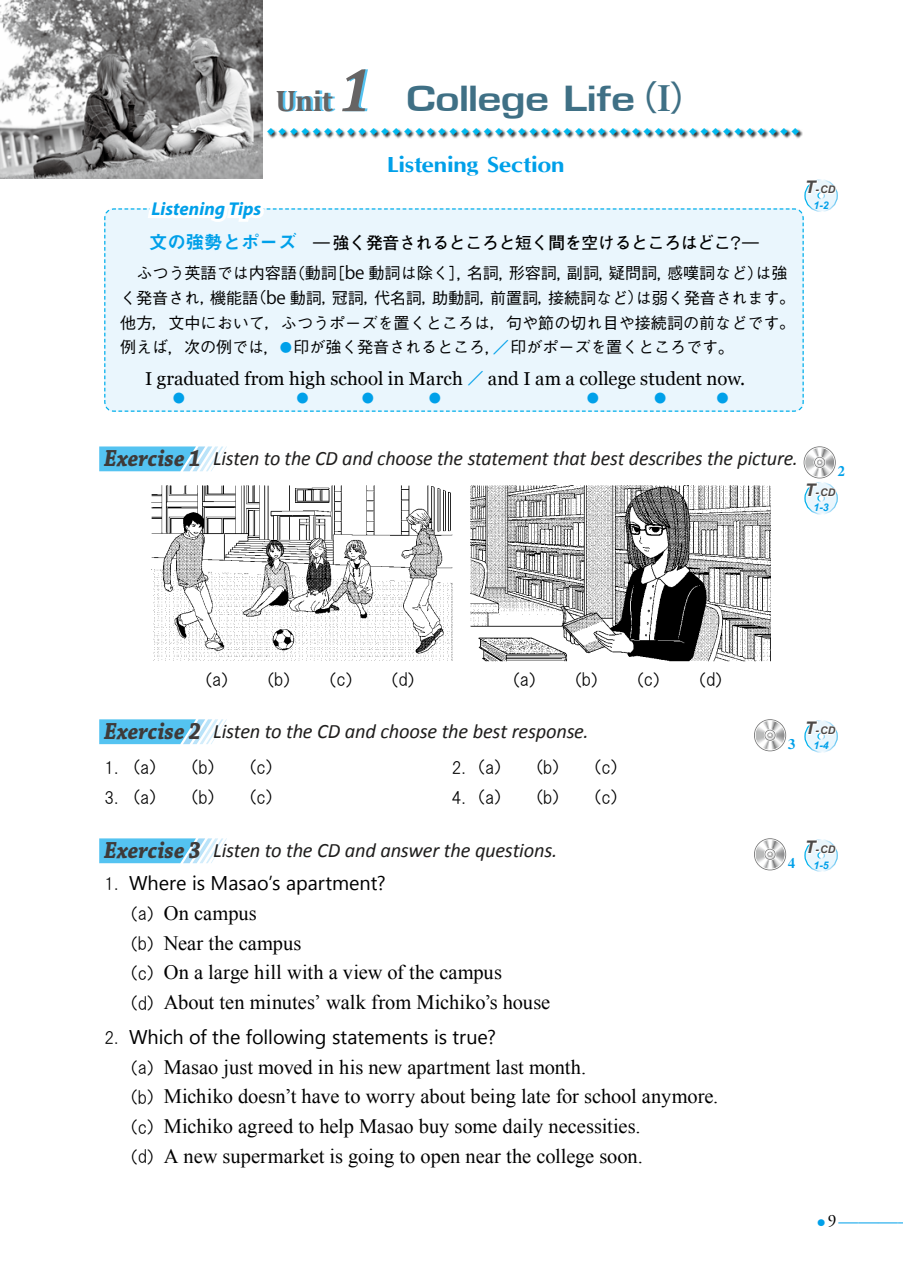
<style>
.page{position:relative;width:903px;height:1275px;background:#fff}
.page>*{position:absolute;margin:0;border:0;box-sizing:border-box;transform-origin:0 0}
.t1{font:700 37.62px "Eurose";letter-spacing:-.02em;color:#3f7085;scale:1.05 1}
.t2{font:700 29.75px "Cambria";color:#54c3f1}
.t3{font:24.85px "Georgia";color:#00a0e9}
.t4{font:700 22.4px "Optane";letter-spacing:-.015em;color:#00a0e9;scale:1.11 1}
.t5{font:20.47px/29.8px "Times New Roman";color:#000}
.t6{font:italic 20.47px "Calibri";letter-spacing:-.015em;color:#1f1e1d}
.t7{font:19.78px "Segoe UI";color:#000}
.t8{font:19.78px "Adobe Garamond Pro";color:#00a0e9}
.t9{font:18.55px "Georgia";color:#000}
.t10{font:italic 700 18.55px "Myriad Pro";color:#00a0e9}
.t11{font:17.85px "HGP Gothic M";color:#000;scale:1.05 1}
.t12{font:16.8px "DF Maru Gothic Md WING RKSJ H";color:#000;scale:1.05 1}
.t13{font:700 16.8px "Futo Go B101 Pro";letter-spacing:-.01em;color:#000}
.t14{font:500 16.1px/24.8px "Gothic BBB Pro";letter-spacing:-.01em;color:#000;text-align:justify}
.t15{font:13.65px "DF Lei Ga So W9 WIN RKSJ H";color:#00a0e9}
.t16{font:500 11.72px "Gothic BBB Pro";color:#00b9ef;scale:1.05 1}
.t17{font:italic 700 10.5px/15.2px "Arial";color:#4c4948;text-align:center}
.s1{font-style:italic;font-size:61.95px;color:#666464}
.s2{font-family:"Meiryo";font-weight:400;font-size:35.35px}
.s3{font-family:"Midashi Min Pro MA31";font-weight:400;font-size:35.35px}
.s4{font-family:"Midashi Go Pro MB31";font-weight:400;font-size:18.55px;color:#00a0e9}
.s5{font-family:"DF Maru Gothic Bd WING RKSJ H";font-weight:400}
.s6{font-family:"DF Maru Gothic Md WING RKSJ H";font-weight:400}
.s7{font-family:"Koz Go Pro";font-weight:400;font-size:17.32px}
.s8{font-size:12.42px;color:#00a0e9}
.s9{font-family:"DF Maru Gothic Md WING RKSJ H";font-weight:400;color:#00a0e9}
.s10{font-family:"DF Maru Gothic Md WING RKSJ H";font-size:16.1px;color:#00a0e9}
.s11{font-size:17.32px}
.s12{color:#00a0e9}
.s13{font-family:"Chaparral Pro";font-weight:700;font-size:24.5px;color:#3e3a39}
.s14{font-family:"HGP Gothic M";font-size:17.85px}
.s15{font-size:16.8px}
.s16{font-family:"DF Maru Gothic Md WING RKSJ H";font-size:16.8px}
.s17{font-family:"HGP Gothic M";font-size:16.8px}
.s18{font-size:24.85px}
.s19{font-size:17.32px;color:#000}
</style>
<div class="page">
<div style="left:267px;top:128px;width:536px;height:11px;background:#000;opacity:.8"></div>
<img style="left:0;top:0;width:263px;height:179px">
<div style="left:104px;top:208px;width:700px;height:204px;background:#eaf6fd"></div>
<svg style="left:117px;top:140px;width:672px;height:142px"></svg>
<svg style="left:99px;top:719px;width:128px;height:25px"></svg>
<svg style="left:754px;top:719px;width:32px;height:32px"></svg>
<div style="left:805px;top:721px;width:32px;height:31px;background:#eaf6fd;border-radius:50%"></div>
<div style="left:804px;top:720px;width:34px;height:33px;border:1px solid #fff;border-radius:50%"></div>
<div style="left:817px;top:733px;width:8px;height:7px;border:1px solid #fff;border-radius:50%"></div>
<svg style="left:805px;top:720px;width:32px;height:19px"></svg>
<svg style="left:99px;top:446px;width:128px;height:25px"></svg>
<div style="left:805px;top:482px;width:32px;height:32px;background:#eaf6fd;border-radius:50%"></div>
<div style="left:804px;top:482px;width:34px;height:33px;border:1px solid #fff;border-radius:50%"></div>
<div style="left:817px;top:495px;width:8px;height:7px;border:1px solid #fff;border-radius:50%"></div>
<svg style="left:803px;top:446px;width:34px;height:55px"></svg>
<svg style="left:99px;top:838px;width:128px;height:25px"></svg>
<svg style="left:754px;top:838px;width:32px;height:33px"></svg>
<div style="left:805px;top:840px;width:32px;height:31px;background:#eaf6fd;border-radius:50%"></div>
<div style="left:804px;top:839px;width:34px;height:33px;border:1px solid #fff;border-radius:50%"></div>
<div style="left:817px;top:852px;width:8px;height:7px;border:1px solid #fff;border-radius:50%"></div>
<svg style="left:805px;top:839px;width:32px;height:19px"></svg>
<div style="left:805px;top:180px;width:32px;height:31px;background:#eaf6fd;border-radius:50%"></div>
<div style="left:804px;top:179px;width:34px;height:33px;border:1px solid #fff;border-radius:50%"></div>
<svg style="left:805px;top:180px;width:32px;height:19px"></svg>
<img style="left:151px;top:485px;width:620px;height:177px">
<h2 class="t2" style="left:278px;top:80px;width:94px">Unit <span class="s1">1</span></h2>
<h1 class="t1" style="left:406px;top:78px;width:287px">College Life<span class="s2">（</span><span class="s3">I</span><span class="s2">）</span></h1>
<p class="t16" style="left:265px;top:122px;width:513px">❖❖❖❖❖❖❖❖❖❖❖❖❖❖❖❖❖❖❖❖❖❖❖❖❖❖❖❖❖❖❖❖❖❖❖❖❖❖❖❖❖❖❖❖❖❖❖</p>
<p class="t4" style="left:387px;top:151px;width:162px">Listening Section</p>
<p class="t10" style="left:151px;top:196px;width:111px">Listening Tips</p>
<p class="t13" style="left:149px;top:229px;width:611px"><span class="s4">文の強勢とポーズ</span> <span class="s5">―</span> 強く発音されるところと短く間を空けるところはどこ<span class="s5">？―</span></p>
<p class="t14" style="left:120px;top:258px;width:669px;text-indent:16px">ふつう英語では内容語<span class="s6">（</span>動詞<span class="s6">［</span><span class="s7">be</span> 動詞は除く<span class="s6">］，</span>名詞<span class="s6">，</span>形容詞<span class="s6">，</span>副詞<span class="s6">，</span>疑問詞<span class="s6">，</span>感嘆詞など<span class="s6">）</span>は強く発音され<span class="s6">，</span>機能語<span class="s6">（</span><span class="s7">be</span> 動詞<span class="s6">，</span>冠詞<span class="s6">，</span>代名詞<span class="s6">，</span>助動詞<span class="s6">，</span>前置詞<span class="s6">，</span>接続詞など<span class="s6">）</span>は弱く発音されます<span class="s6">。</span>他方<span class="s6">，</span>文中において<span class="s6">，</span>ふつうポーズを置くところは<span class="s6">，</span>句や節の切れ目や接続詞の前などです<span class="s6">。</span>例えば<span class="s6">，</span>次の例では<span class="s6">，</span> <span class="s8">◦</span>印が強く発音されるところ<span class="s6">，</span><span class="s9">／</span>印がポーズを置くところです<span class="s6">。</span></p>
<p class="t9" style="left:145px;top:367px;width:601px">I graduated from high school in March <span class="s10">／</span> and I am a college student now.</p>
<p class="t3" style="left:171px;top:381px;width:16px">●</p>
<p class="t3" style="left:295px;top:381px;width:16px">●</p>
<p class="t3" style="left:360px;top:381px;width:16px">●</p>
<p class="t3" style="left:427px;top:381px;width:16px">●</p>
<p class="t3" style="left:585px;top:381px;width:16px">●</p>
<p class="t3" style="left:653px;top:381px;width:16px">●</p>
<p class="t3" style="left:715px;top:381px;width:16px">●</p>
<p class="t17" style="left:805px;top:182px;width:32px"><span class="s11">T</span>- CD<br><span class="s12">1-2</span></p>
<p class="t6" style="left:104px;top:445px;width:695px"><span class="s13">Exercise 1</span> Listen to the CD and choose the statement that best describes the picture.</p>
<p class="t15" style="left:838px;top:465px;width:8px">2</p>
<p class="t17" style="left:805px;top:485px;width:32px"><span class="s11">T</span>- CD<br><span class="s12">1-3</span></p>
<p class="t12" style="left:203px;top:671px;width:27px">（<span class="s14">a</span>）</p>
<p class="t12" style="left:265px;top:671px;width:27px">（<span class="s14">b</span>）</p>
<p class="t12" style="left:328px;top:671px;width:27px">（<span class="s14">c</span>）</p>
<p class="t12" style="left:390px;top:671px;width:27px">（<span class="s14">d</span>）</p>
<p class="t12" style="left:511px;top:671px;width:27px">（<span class="s14">a</span>）</p>
<p class="t12" style="left:573px;top:671px;width:27px">（<span class="s14">b</span>）</p>
<p class="t12" style="left:635px;top:671px;width:27px">（<span class="s14">c</span>）</p>
<p class="t12" style="left:697px;top:671px;width:27px">（<span class="s14">d</span>）</p>
<p class="t6" style="left:104px;top:717px;width:486px"><span class="s13">Exercise 2</span> Listen to the CD and choose the best response.</p>
<p class="t11" style="left:104px;top:758px;width:53px"><span class="s15">1</span>. <span class="s16">（</span>a<span class="s16">）</span></p>
<p class="t12" style="left:190px;top:759px;width:27px">（<span class="s14">b</span>）</p>
<p class="t12" style="left:248px;top:759px;width:27px">（<span class="s14">c</span>）</p>
<p class="t11" style="left:451px;top:758px;width:51px"><span class="s15">2</span>. <span class="s16">（</span>a<span class="s16">）</span></p>
<p class="t12" style="left:534px;top:759px;width:27px">（<span class="s14">b</span>）</p>
<p class="t12" style="left:592px;top:759px;width:27px">（<span class="s14">c</span>）</p>
<p class="t11" style="left:104px;top:788px;width:53px"><span class="s15">3</span>. <span class="s16">（</span>a<span class="s16">）</span></p>
<p class="t12" style="left:190px;top:789px;width:27px">（<span class="s14">b</span>）</p>
<p class="t12" style="left:248px;top:789px;width:27px">（<span class="s14">c</span>）</p>
<p class="t11" style="left:451px;top:788px;width:51px"><span class="s15">4</span>. <span class="s16">（</span>a<span class="s16">）</span></p>
<p class="t12" style="left:534px;top:789px;width:27px">（<span class="s14">b</span>）</p>
<p class="t12" style="left:592px;top:789px;width:27px">（<span class="s14">c</span>）</p>
<p class="t6" style="left:104px;top:836px;width:455px"><span class="s13">Exercise 3</span> Listen to the CD and answer the questions.</p>
<p class="t7" style="left:104px;top:869px;width:283px"><span class="s17">1</span><span class="s14">.</span> Where is Masao’s apartment?</p>
<p class="t5" style="left:129px;top:898px;width:423px"><span class="s16">（</span><span class="s14">a</span><span class="s16">）</span> On campus<br><span class="s16">（</span><span class="s14">b</span><span class="s16">）</span> Near the campus<br><span class="s16">（</span><span class="s14">c</span><span class="s16">）</span> On a large hill with a view of the campus<br><span class="s16">（</span><span class="s14">d</span><span class="s16">）</span> About ten minutes’ walk from Michiko’s house</p>
<p class="t7" style="left:104px;top:1023px;width:393px"><span class="s17">2</span><span class="s14">.</span> Which of the following statements is true?</p>
<p class="t5" style="left:129px;top:1052px;width:591px"><span class="s16">（</span><span class="s14">a</span><span class="s16">）</span> Masao just moved in his new apartment last month.<br><span class="s16">（</span><span class="s14">b</span><span class="s16">）</span> Michiko doesn’t have to worry about being late for school anymore.<span class="s16">（</span><span class="s14">c</span><span class="s16">）</span> Michiko agreed to help Masao buy some daily necessities.<br><span class="s16">（</span><span class="s14">d</span><span class="s16">）</span> A new supermarket is going to open near the college soon.</p>
<p class="t15" style="left:788px;top:738px;width:8px">3</p>
<p class="t17" style="left:805px;top:723px;width:32px"><span class="s11">T</span>- CD<br><span class="s12">1-4</span></p>
<p class="t15" style="left:788px;top:857px;width:8px">4</p>
<p class="t17" style="left:805px;top:842px;width:32px"><span class="s11">T</span>- CD<br><span class="s12">1-5</span></p>
<p class="t8" style="left:816px;top:1209px;width:83px"><span class="s18">•</span><span class="s19">9</span>———</p>
</div>
